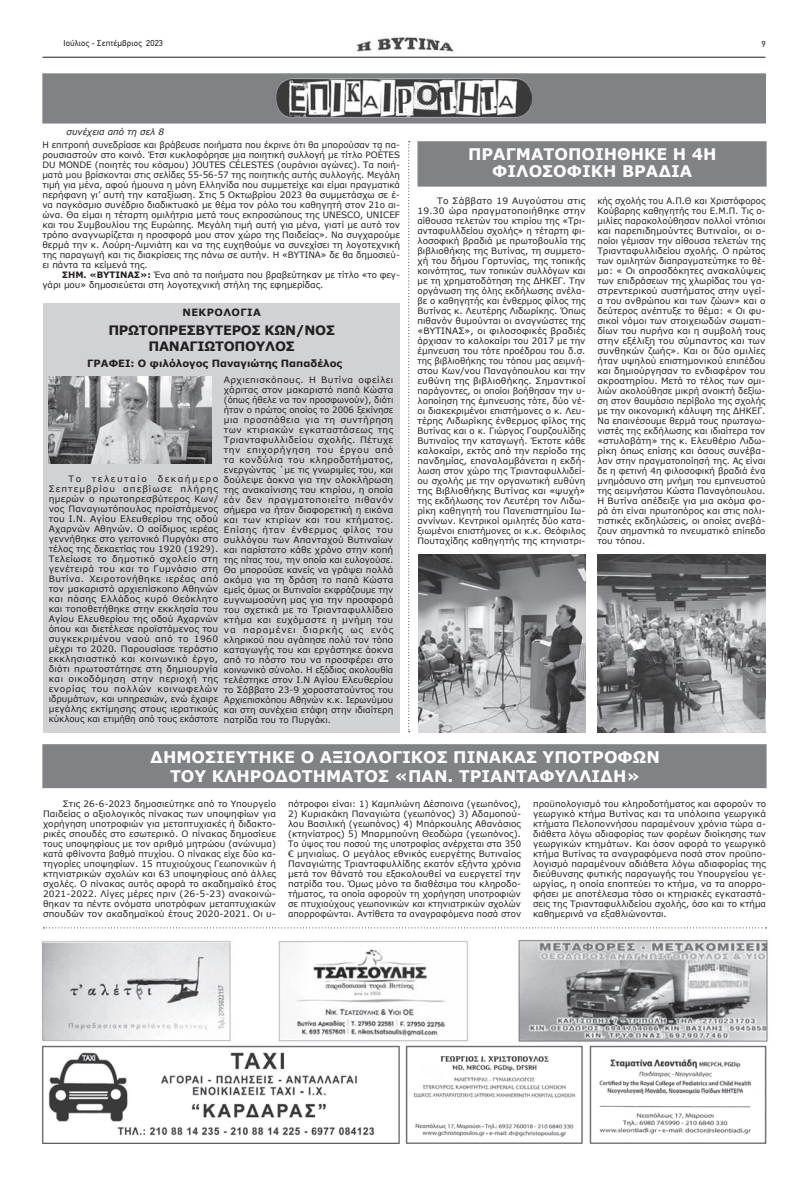
<style>
.page{position:relative;width:808px;height:1191px;background:#fff}
.page>*{position:absolute;margin:0;border:0;box-sizing:border-box;transform-origin:0 0}
.t1{font:700 16px/19px "Verdana";color:#fff;text-align:center}
.t2{font:700 13px/16px "Verdana";letter-spacing:-.02em;color:#231f20;text-align:center}
.t3{font:700 10px "Verdana";color:#231f20}
.t4{font:700 10px "Verdana";letter-spacing:.04em;color:#231f20}
.t5{font:8.8px/10px "Verdana";color:#231f20;text-align:justify}
.t6{font:italic 8.8px "Verdana";letter-spacing:-.005em;color:#231f20}
.t7{font:8.7px "PF Din Text";letter-spacing:.015em;color:#231f20}
.t8{font:8.7px "PF Din Text Pro";color:#231f20}
.s1{font-weight:700}
</style>
<div class="page">
<hr style="left:43px;top:57px;width:722px;height:1px;background:#231f20">
<img style="left:357px;top:37px;width:97px;height:16px">
<img style="left:42px;top:1041px;width:725px;height:103px">
<div style="left:42px;top:73px;width:724px;height:50px;background:#808285"></div>
<img style="left:277px;top:79px;width:255px;height:39px">
<div style="left:42px;top:744px;width:724px;height:44px;background:#808285"></div>
<div style="left:417px;top:141px;width:349px;height:46px;background:#808285"></div>
<svg style="left:408px;top:141px;width:2px;height:591px"></svg>
<img style="left:41px;top:941px;width:190px;height:100px">
<img style="left:278px;top:940px;width:191px;height:101px">
<img style="left:511px;top:940px;width:257px;height:104px">
<svg style="left:43px;top:927px;width:723px;height:1px"></svg>
<img style="left:418px;top:554px;width:168px;height:178px">
<img style="left:598px;top:554px;width:167px;height:178px">
<div style="left:43px;top:303px;width:357px;height:429px;background:#d1d2d4"></div>
<img style="left:49px;top:376px;width:163px;height:87px">
<p class="t7" style="left:63px;top:38px;width:101px">Ιούλιος - Σεπτέμβριος 2023</p>
<p class="t8" style="left:762px;top:39px;width:6px">9</p>
<p class="t6" style="left:66px;top:126px;width:99px">συνέχεια από τη σελ 8</p>
<p class="t5" style="left:42px;top:140px;width:359px">Η επιτροπή συνεδρίασε και βράβευσε ποιήματα που έκρινε ότι θα μπορούσαν τα πα&shy;ρουσιαστούν στο κοινό. Έτσι κυκλοφόρησε μια ποιητική συλλογή με τίτλο POÈTES DU MONDE (ποιητές του κόσμου) JOUTES CÉLESTES (ουράνιοι αγώνες). Τα ποιή&shy;ματά μου βρίσκονται στις σελίδες 55-56-57 της ποιητικής αυτής συλλογής. Μεγάλη τιμή για μένα, αφού ήμουνα η μόνη Ελληνίδα που συμμετείχε και είμαι πραγματικά περήφανη γι’ αυτή την καταξίωση. Στις 5 Οκτωβρίου 2023 θα συμμετάσχω σε έ&shy;να παγκόσμιο συνέδριο διαδικτυακό με θέμα τον ρόλο του καθηγητή στον 21ο αι&shy;ώνα. Θα είμαι η τέταρτη ομιλήτρια μετά τους εκπροσώπους της UNESCO, UNICEF και του Συμβουλίου της Ευρώπης. Μεγάλη τιμή αυτή για μένα, γιατί με αυτό τον τρόπο αναγνωρίζεται η προσφορά μου στον χώρο της Παιδείας». Να συγχαρούμε θερμά την κ. Λούρη-Λιμνιάτη και να της ευχηθούμε να συνεχίσει τη λογοτεχνική της παραγωγή και τις διακρίσεις της πάνω σε αυτήν. Η «ΒΥΤΙΝΑ» δε θα δημοσιεύ&shy;ει πάντα τα κείμενά της.</p>
<p class="t5" style="left:42px;top:270px;width:359px;text-indent:20px"><span class="s1">ΣΗΜ. «ΒΥΤΙΝΑΣ»:</span> Ένα από τα ποιήματα που βραβεύτηκαν με τίτλο «το φεγ&shy;γάρι μου» δημοσιεύεται στη λογοτεχνική στήλη της εφημερίδας.</p>
<p class="t4" style="left:182px;top:306px;width:80px">ΝΕΚΡΟΛΟΓΙΑ</p>
<h2 class="t2" style="left:108px;top:323px;width:228px">ΠΡΩΤΟΠΡΕΣΒΥΤΕΡΟΣ ΚΩΝ/ΝΟΣ<br>ΠΑΝΑΓΙΩΤΟΠΟΥΛΟΣ</h2>
<p class="t3" style="left:87px;top:357px;width:256px">ΓΡΑΦΕΙ: Ο φιλόλογος Παναγιώτης Παπαδέλος</p>
<p class="t5" style="left:224px;top:375px;width:171px">Αρχιεπισκόπους. Η Βυτίνα οφείλει χάριτας στον μακαριστό παπά Κώστα (όπως ήθελε να τον προσφωνούν), διότι ήταν ο πρώτος οποίος το 2006 ξεκίνησε μια προσπάθεια για τη συντήρηση των κτιριακών εγκαταστάσεως της Τριανταφυλλιδείου σχολής. Πέτυχε την επιχορήγηση του έργου από τα κονδύλια του κληροδοτήματος, ενεργώντας ΄με τις γνωριμίες του, και δούλεψε άοκνα για την ολοκλήρωση της ανακαίνισης του κτιρίου, η οποία εάν δεν πραγματοποιείτο πιθανόν σήμερα να ήταν διαφορετική η εικόνα και των κτιρίων και του κτήματος.<br>Επίσης ήταν ένθερμος φίλος του συλλόγου των Απανταχού Βυτιναίων και παρίστατο κάθε χρόνο στην κοπή της πίτας του, την οποία και ευλογούσε.<br>Θα μπορούσε κανείς να γράψει πολλά ακόμα για τη δράση το παπά Κώστα εμείς όμως οι Βυτιναίοι εκφράζουμε την ευγνωμοσύνη μας για την προσφορά του σχετικά με το Τριανταφυλλίδειο κτήμα και ευχόμαστε η μνήμη του να παραμένει διαρκής ως ενός κληρικού που αγάπησε πολύ τον τόπο καταγωγής του και εργάστηκε άοκνα από το πόστο του να προσφέρει στο κοινωνικό σύνολο. Η εξόδιος ακολουθία τελέστηκε στον Ι.Ν Αγίου Ελευθερίου το Σάββατο 23-9 χοροστατούντος του Αρχιεπισκόπου Αθηνών κ.κ. Ιερωνύμου και στη συνέχεια ετάφη στην ιδιαίτερη πατρίδα του το Πυργάκι.</p>
<p class="t5" style="left:49px;top:474px;width:171px;text-indent:20px">Το τελευταίο δεκαήμερο Σεπτεμβρίου απεβίωσε πλήρης ημερών ο πρωτοπρεσβύτερος Κων/ νος Παναγιωτόπουλος προϊστάμενος του Ι.Ν. Αγίου Ελευθερίου της οδού Αχαρνών Αθηνών. Ο αοίδιμος ιερέας γεννήθηκε στο γειτονικό Πυργάκι στο τέλος της δεκαετίας του 1920 (1929).<br>Τελείωσε το δημοτικό σχολείο στη γενέτειρά του και το Γυμνάσιο στη Βυτίνα. Χειροτονήθηκε ιερέας από τον μακαριστό αρχιεπίσκοπο Αθηνών και πάσης Ελλάδος κυρό Θεόκλητο και τοποθετήθηκε στην εκκλησία του Αγίου Ελευθερίου της οδού Αχαρνών όπου και διετέλεσε προϊστάμενος του συγκεκριμένου ναού από το 1960 μέχρι το 2020. Παρουσίασε τεράστιο εκκλησιαστικό και κοινωνικό έργο, διότι πρωτοστάτησε στη δημιουργία και οικοδόμηση στην περιοχή της ενορίας του πολλών κοινωφελών ιδρυμάτων, και υπηρεσιών, ενώ έχαιρε μεγάλης εκτίμησης στους ιερατικούς κύκλους και ετιμήθη από τους εκάστοτε</p>
<h1 class="t1" style="left:468px;top:146px;width:250px;line-height:17px">ΠΡΑΓΜΑΤΟΠΟΙΗΘΗΚΕ Η 4Η<br>ΦΙΛΟΣΟΦΙΚΗ ΒΡΑΔΙΑ</h1>
<p class="t5" style="left:417px;top:196px;width:170px;text-indent:20px">Το Σάββατο 19 Αυγούστου στις 19.30 ώρα πραγματοποιήθηκε στην αίθουσα τελετών του κτιρίου της «Τρι&shy;ανταφυλλδείου σχολής» η τέταρτη φι&shy;λοσοφική βραδιά με πρωτοβουλία της βιβλιοθήκης της Βυτίνας, τη συμμετο&shy;χή του δήμου Γορτυνίας, της τοπικής κοινότητας, των τοπικών συλλόγων και με τη χρηματοδότηση της ΔΗΚΕΓ. Την οργάνωση της όλης εκδήλωσης ανέλα&shy;βε ο καθηγητής και ένθερμος φίλος της Βυτίνας κ. Λευτέρης Λιδωρίκης. Όπως πιθανόν θυμούνται οι αναγνώστες της «ΒΥΤΙΝΑΣ», οι φιλοσοφικές βραδιές άρχισαν το καλοκαίρι του 2017 με την έμπνευση του τότε προέδρου του δ.σ. της βιβλιοθήκης του τόπου μας αειμνή&shy;στου Κων/νου Παναγόπουλου και την ευθύνη της βιβλιοθήκης. Σημαντικοί παράγοντες, οι οποίοι βοήθησαν την υ&shy;λοποίηση της έμπνευσης τότε, δύο νέ&shy;οι διακεκριμένοι επιστήμονες ο κ. Λευ&shy;τέρης Λιδωρίκης ένθερμος φίλος της Βυτίνας και ο κ. Γιώργος Γουρζουλίδης Βυτιναίος την καταγωγή. Έκτοτε κάθε καλοκαίρι, εκτός από την περίοδο της πανδημίας, επαναλαμβάνεται η εκδή&shy;λωση στον χώρο της Τριανταφυλλιδεί&shy;ου σχολής με την οργανωτική ευθύνη της Βιβλιοθήκης Βυτίνας και «ψυχή» της εκδήλωσης τον Λευτέρη τον Λιδω&shy;ρίκη καθηγητή του Πανεπιστημίου Ιω&shy;αννίνων. Κεντρικοί ομιλητές δύο κατα&shy;ξιωμένοι επιστήμονες οι κ.κ. Θεόφιλος Πουταχίδης καθηγητής της κτηνιατρι-</p>
<p class="t5" style="left:597px;top:196px;width:170px">κής σχολής του Α.Π.Θ και Χριστόφορος Κούβαρης καθηγητής του Ε.Μ.Π. Τις ο&shy;μιλίες παρακολούθησαν πολλοί ντόπιοι και παρεπιδημούντες Βυτιναίοι, οι ο&shy;ποίοι γέμισαν την αίθουσα τελετών της Τριανταφυλλιδείου σχολής. Ο πρώτος των ομιλητών διαπραγματεύτηκε το θέ&shy;μα: « Οι απροσδόκητες ανακαλύψεις των επιδράσεων της χλωρίδας του γα&shy;στρεντερικού συστήματος στην υγεί&shy;α του ανθρώπου και των ζώων» και ο δεύτερος ανέπτυξε το θέμα: « Οι φυ&shy;σικοί νόμοι των στοιχειωδών σωματι&shy;δίων του πυρήνα και η συμβολή τους στην εξέλιξη του σύμπαντος και των συνθηκών ζωής». Και οι δύο ομιλίες ήταν υψηλού επιστημονικού επιπέδου και δημιούργησαν το ενδιαφέρον του ακροατηρίου. Μετά το τέλος των ομι&shy;λιών ακολούθησε μικρή ανοικτή δεξίω&shy;ση στον θαυμάσιο περίβολο της σχολής με την οικονομική κάλυψη της ΔΗΚΕΓ.<br>Να επαινέσουμε θερμά τους πρωταγω&shy;νιστές της εκδήλωσης και ιδιαίτερα τον «στυλοβάτη» της κ. Ελευθέριο Λιδω&shy;ρίκη όπως επίσης και όσους συνέβα&shy;λαν στην πραγματοποίησή της. Ας είναι δε η φετινή 4η φιλοσοφική βραδιά ένα μνημόσυνο στη μνήμη του εμπνευστού της αειμνήστου Κώστα Παναγόπουλου.<br>Η Βυτίνα απέδειξε για μια ακόμα φο&shy;ρά ότι είναι πρωτοπόρος και στις πολι&shy;τιστικές εκδηλώσεις, οι οποίες ανεβά&shy;ζουν σημαντικά το πνευματικό επίπεδο του τόπου.</p>
<h1 class="t1" style="left:150px;top:747px;width:511px">ΔΗΜΟΣΙΕΥΤΗΚΕ Ο ΑΞΙΟΛΟΓΙΚΟΣ ΠΙΝΑΚΑΣ ΥΠΟΤΡΟΦΩΝ<br>ΤΟΥ ΚΛΗΡΟΔΟΤΗΜΑΤΟΣ «ΠΑΝ. ΤΡΙΑΝΤΑΦΥΛΛΙΔΗ»</h1>
<p class="t5" style="left:43px;top:799px;width:234px;text-indent:20px">Στις 26-6-2023 δημοσιεύτηκε από το Υπουργείο Παιδείας ο αξιολογικός πίνακας των υποψηφίων για χορήγηση υποτροφιών για μεταπτυχιακές ή διδακτο&shy;ρικές σπουδές στο εσωτερικό. Ο πίνακας δημοσίευε τους υποψηφίους με τον αριθμό μητρώου (ανώνυμα) κατά φθίνοντα βαθμό πτυχίου. Ο πίνακας είχε δύο κα&shy;τηγορίες υποψηφίων. 15 πτυχιούχους Γεωπονικών ή κτηνιατρικών σχολών και 63 υποψηφίους από άλλες σχολές. Ο πίνακας αυτός αφορά το ακαδημαϊκό έτος 2021-2022. Λίγες μέρες πριν (26-5-23) ανακοινώ&shy;θηκαν τα πέντε ονόματα υποτρόφων μεταπτυχιακών σπουδών τον ακαδημαϊκού έτους 2020-2021. Οι υ-</p>
<p class="t5" style="left:288px;top:799px;width:234px">πότροφοι είναι: 1) Καμπλιώνη Δέσποινα (γεωπόνος),</p>
<p class="t5" style="left:288px;top:809px;width:235px">2) Κυριακάκη Παναγιώτα (γεωπόνος) 3) Αδαμοπού&shy;λου Βασιλική (γεωπόνος) 4) Μπάρκουλης Αθανάσιος (κτηνίατρος) 5) Μπαρμπούνη Θεοδώρα (γεωπόνος).<br>Το ύψος του ποσού της υποτροφίας ανέρχεται στα 350 € μηνιαίως. Ο μεγάλος εθνικός ευεργέτης Βυτιναίος Παναγιώτης Τριανταφυλλίδης εκατόν εξήντα χρόνια μετά τον θάνατό του εξακολουθεί να ευεργετεί την πατρίδα του. Όμως μόνο τα διαθέσιμα του κληροδο&shy;τήματος, τα οποία αφορούν τη χορήγηση υποτροφιών σε πτυχιούχους γεωπονικών και κτηνιατρικών σχολών απορροφώνται. Αντίθετα τα αναγραφόμενα ποσά στον</p>
<p class="t5" style="left:533px;top:799px;width:235px">προϋπολογισμό του κληροδοτήματος και αφορούν το γεωργικό κτήμα Βυτίνας και τα υπόλοιπα γεωργικά κτήματα Πελοποννήσου παραμένουν χρόνια τώρα α&shy;διάθετα λόγω αδιαφορίας των φορέων διοίκησης των γεωργικών κτημάτων. Και όσον αφορά το γεωργικό κτήμα Βυτίνας τα αναγραφόμενα ποσά στον προϋπο&shy;λογισμό παραμένουν αδιάθετα λόγω αδιαφορίας της διεύθυνσης φυτικής παραγωγής του Υπουργείου γε&shy;ωργίας, η οποία εποπτεύει το κτήμα, να τα απορρο&shy;φήσει με αποτέλεσμα τόσο οι κτηριακές εγκαταστά&shy;σεις της Τριανταφυλλιδείου σχολής, όσο και το κτήμα καθημερινά να εξαθλιώνονται.</p>
</div>
